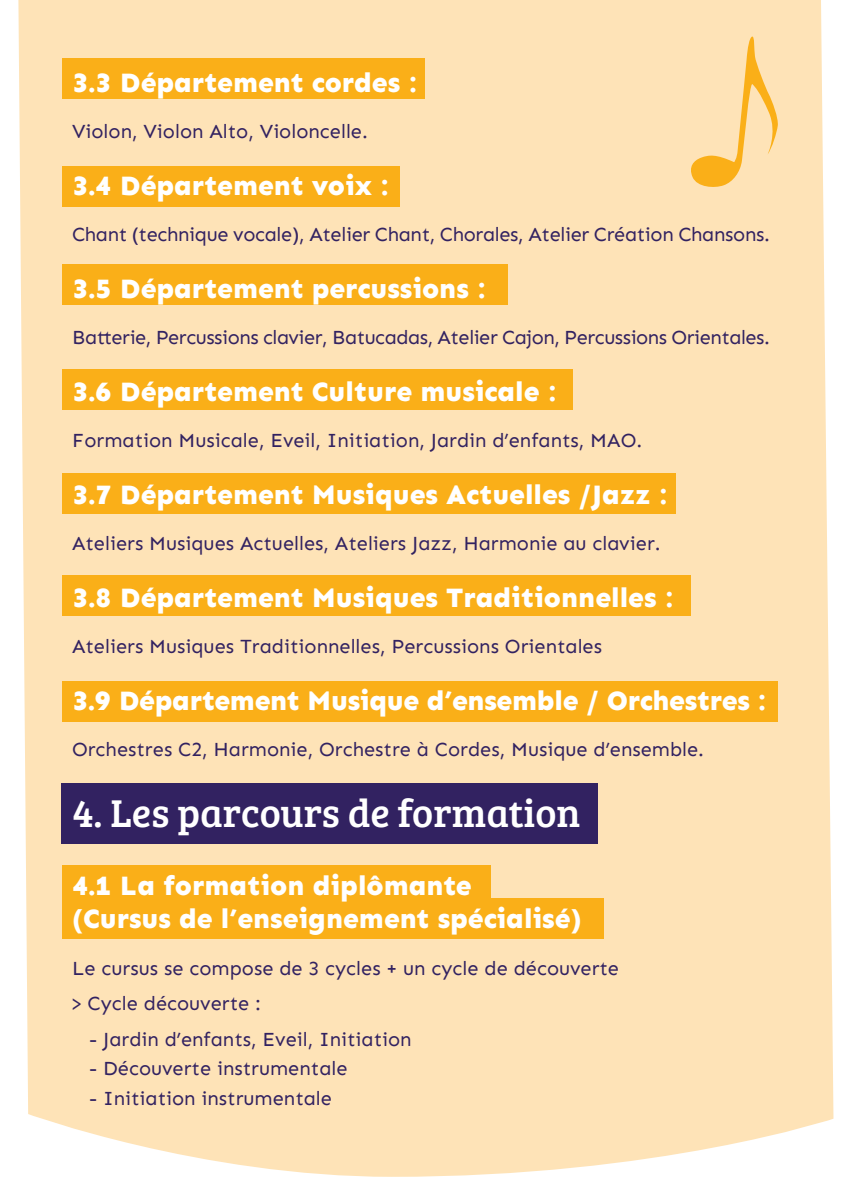
<style>
.page{position:relative;width:842px;height:1191px;background:#fff}
.page>*{position:absolute;margin:0;border:0;box-sizing:border-box;transform-origin:0 0}
.t1{font:40px "Bree Serif";color:#fff}
.t2{font:800 28px/33.6px "Sen";color:#fff}
.t3{font:20px/35.4px "Sen";color:#322261}
.t4{font:20px "Sen";letter-spacing:-.025em;color:#322261}
</style>
<div class="page">
<div style="left:18px;top:0;width:815px;height:1176px;background:#fee3b7"></div>
<div style="left:62px;top:58px;width:363px;height:40px;background:#faaf18"></div>
<div style="left:62px;top:167px;width:338px;height:40px;background:#faaf18"></div>
<div style="left:62px;top:264px;width:445px;height:40px;background:#faaf18"></div>
<div style="left:62px;top:369px;width:511px;height:41px;background:#faaf18"></div>
<div style="left:62px;top:473px;width:614px;height:41px;background:#faaf18"></div>
<div style="left:62px;top:575px;width:629px;height:41px;background:#faaf18"></div>
<div style="left:62px;top:681px;width:716px;height:40px;background:#faaf18"></div>
<div style="left:62px;top:865px;width:428px;height:40px;background:#faaf18"></div>
<div style="left:62px;top:897px;width:542px;height:41px;background:#faaf18"></div>
<svg style="left:688px;top:36px;width:91px;height:153px"></svg>
<div style="left:61px;top:784px;width:536px;height:60px;background:#322261"></div>
<h2 class="t2" style="left:72px;top:66px;width:347px">3.3 Département cordes :</h2>
<p class="t3" style="left:72px;top:114px;width:297px">Violon, Violon Alto, Violoncelle.</p>
<h2 class="t2" style="left:72px;top:169px;width:319px">3.4 Département voix :</h2>
<p class="t3" style="left:72px;top:217px;width:699px">Chant (technique vocale), Atelier Chant, Chorales, Atelier Création Chansons.</p>
<h2 class="t2" style="left:72px;top:272px;width:416px">3.5 Département percussions :</h2>
<p class="t4" style="left:72px;top:326px;width:699px">Batterie, Percussions clavier, Batucadas, Atelier Cajon, Percussions Orientales.</p>
<h2 class="t2" style="left:72px;top:375px;width:487px">3.6 Département Culture musicale :</h2>
<p class="t3" style="left:72px;top:423px;width:572px">Formation Musicale, Eveil, Initiation, Jardin d’enfants, MAO.</p>
<h2 class="t2" style="left:72px;top:478px;width:598px">3.7 Département Musiques Actuelles /Jazz :</h2>
<p class="t3" style="left:72px;top:526px;width:590px">Ateliers Musiques Actuelles, Ateliers Jazz, Harmonie au clavier.</p>
<h2 class="t2" style="left:72px;top:581px;width:603px">3.8 Département Musiques Traditionnelles :</h2>
<p class="t3" style="left:72px;top:629px;width:532px">Ateliers Musiques Traditionnelles, Percussions Orientales</p>
<h2 class="t2" style="left:72px;top:684px;width:696px">3.9 Département Musique d’ensemble / Orchestres :</h2>
<p class="t3" style="left:72px;top:732px;width:634px">Orchestres C2, Harmonie, Orchestre à Cordes, Musique d’ensemble.</p>
<h1 class="t1" style="left:72px;top:784px;width:510px">4. Les parcours de formation</h1>
<h2 class="t2" style="left:72px;top:868px;width:511px">4.1 La formation diplômante<br>(Cursus de l’enseignement spécialisé)</h2>
<p class="t3" style="left:72px;top:950px;width:549px">Le cursus se compose de 3 cycles + un cycle de découverte &gt; Cycle découverte :</p>
<p class="t3" style="left:89px;top:1021px;width:324px">- Jardin d’enfants, Eveil, Initiation</p>
<p class="t3" style="left:89px;top:1051px;width:260px">- Découverte instrumentale</p>
<p class="t3" style="left:89px;top:1080px;width:244px">- Initiation instrumentale</p>
</div>
